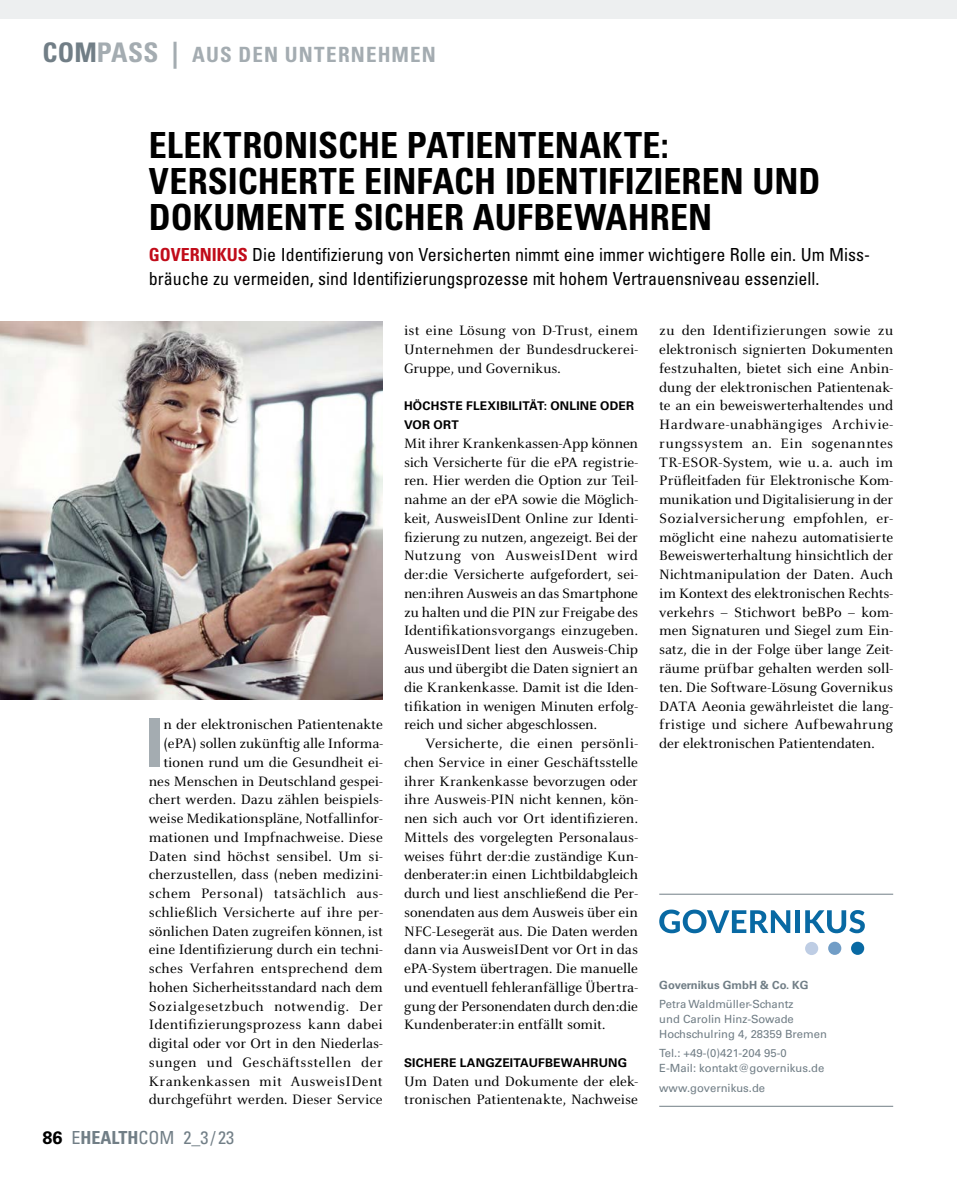
<style>
.page{position:relative;width:957px;height:1191px;background:#fff}
.page>*{position:absolute;margin:0;border:0;box-sizing:border-box;transform-origin:0 0}
.t1{font:700 66.9px "Univers LT Std";color:#a4acb1}
.t2{font:700 condensed 36px/36px "Univers LT Std";letter-spacing:.005em;color:#000}
.t3{font:700 condensed 21px "Univers LT Std";letter-spacing:.055em;color:#a4acb1}
.t4{font:condensed 18px/24px "Univers LT Std";color:#000}
.t5{font:condensed 18px "Univers LT Std";color:#717e86}
.t6{font:15px/18.8px "Celeste OT";color:#000;text-align:justify}
.t7{font:700 12px/18.8px "Univers LT Std";letter-spacing:.02em;color:#000}
.t8{font:11.25px/15px "Univers LT Std";color:#717e86}
.t9{font:700 11.25px "Univers LT Std";color:#717e86}
.s1{font-size:27px;color:#717e86}
.s2{font-size:27px}
.s3{font-weight:700;color:#c10c1a}
.s4{font-weight:700;font-stretch:normal;color:#000}
.s5{font-weight:700}
</style>
<div class="page">
<div style="left:0;top:0;width:957px;height:19px;background:#edeff0"></div>
<hr style="left:659px;top:893px;width:234px;height:1px;background:#717e86">
<div style="left:851px;top:941px;width:13px;height:14px;background:#0869a3;border-radius:50%"></div>
<div style="left:828px;top:941px;width:13px;height:14px;background:#719dc6;border-radius:50%"></div>
<div style="left:805px;top:942px;width:13px;height:13px;background:#becde4;border-radius:50%"></div>
<svg style="left:659px;top:909px;width:131px;height:24px"></svg>
<div style="left:795px;top:910px;width:5px;height:23px;background:#0869a3"></div>
<svg style="left:805px;top:910px;width:60px;height:23px"></svg>
<hr style="left:659px;top:1105px;width:234px;height:1px;background:#717e86">
<img style="left:0;top:322px;width:383px;height:377px">
<h3 class="t3" style="left:43px;top:42px;width:395px"><span class="s1">COM</span><span class="s2">PASS |</span> AUS DEN UNTERNEHMEN</h3>
<h2 class="t2" style="left:149px;top:127px;width:673px">ELEKTRONISCHE PATIENTENAKTE:<br>VERSICHERTE EINFACH IDENTIFIZIEREN UND<br>DOKUMENTE SICHER AUFBEWAHREN</h2>
<p class="t4" style="left:149px;top:243px;width:722px"><span class="s3">GOVERNIKUS</span> Die Identifizierung von Versicherten nimmt eine immer wichtigere Rolle ein. Um Miss&shy;bräuche zu vermeiden, sind Identifizierungsprozesse mit hohem Vertrauensniveau essenziell.</p>
<h1 class="t1" style="left:145px;top:704px;width:20px">I</h1>
<p class="t6" style="left:149px;top:715px;width:236px;text-align:right">n der elektronischen Patientenakte (ePA) sollen zukünftig alle Informa&shy;tionen rund um die Gesundheit ei&shy;nes Menschen in Deutschland gespei&shy;chert werden. Dazu zählen beispiels&shy;weise Medikationspläne, Notfallinfor&shy;mationen und Impfnachweise. Diese Daten sind höchst sensibel. Um si&shy;cherzustellen, dass (neben medizini&shy;schem Personal) tatsächlich aus&shy;schließlich Versicherte auf ihre per&shy;sönlichen Daten zugreifen können, ist eine Identifizierung durch ein techni&shy;sches Verfahren entsprechend dem hohen Sicherheitsstandard nach dem Sozialgesetzbuch notwendig. Der Identifizierungsprozess kann dabei digital oder vor Ort in den Niederlas&shy;sungen und Geschäftsstellen der Krankenkassen mit AusweisIDent durchgeführt werden. Dieser Service</p>
<p class="t5" style="left:43px;top:1126px;width:193px"><span class="s4">86</span> E<span class="s5">HEALTH</span>COM 2_3 / 23</p>
<p class="t6" style="left:404px;top:321px;width:235px">ist eine Lösung von D-Trust, einem Unternehmen der Bundesdruckerei-Gruppe, und Governikus.</p>
<p class="t7" style="left:404px;top:397px;width:232px">HÖCHSTE FLEXIBILITÄT: ONLINE ODER<br>VOR ORT</p>
<p class="t6" style="left:404px;top:434px;width:235px">Mit ihrer Krankenkassen-App können sich Versicherte für die ePA registrie&shy;ren. Hier werden die Option zur Teil&shy;nahme an der ePA sowie die Möglich&shy;keit, AusweisIDent Online zur Identi&shy;fizierung zu nutzen, angezeigt. Bei der Nutzung von AusweisIDent wird der:die Versicherte aufgefordert, sei&shy;nen:ihren Ausweis an das Smartphone zu halten und die PIN zur Freigabe des Identifikationsvorgangs einzugeben.<br>AusweisIDent liest den Ausweis-Chip aus und übergibt die Daten signiert an die Krankenkasse. Damit ist die Iden&shy;tifikation in wenigen Minuten erfolg&shy;reich und sicher abgeschlossen.</p>
<p class="t6" style="left:404px;top:734px;width:235px;text-indent:21px">Versicherte, die einen persönli&shy;chen Service in einer Geschäftsstelle ihrer Krankenkasse bevorzugen oder ihre Ausweis-PIN nicht kennen, kön&shy;nen sich auch vor Ort identifizieren.<br>Mittels des vorgelegten Personalaus&shy;weises führt der:die zuständige Kun&shy;denberater:in einen Lichtbildabgleich durch und liest anschließend die Per&shy;sonendaten aus dem Ausweis über ein NFC-Lesegerät aus. Die Daten werden dann via AusweisIDent vor Ort in das ePA-System übertragen. Die manuelle und eventuell fehleranfällige Übertra&shy;gung der Personendaten durch den:die Kundenberater:in entfällt somit.</p>
<p class="t7" style="left:404px;top:1053px;width:224px">SICHERE LANGZEITAUFBEWAHRUNG</p>
<p class="t6" style="left:404px;top:1071px;width:235px">Um Daten und Dokumente der elek&shy;tronischen Patientenakte, Nachweise</p>
<p class="t6" style="left:659px;top:321px;width:235px">zu den Identifizierungen sowie zu elektronisch signierten Dokumenten festzuhalten, bietet sich eine Anbin&shy;dung der elektronischen Patientenak&shy;te an ein beweiswerterhaltendes und Hardware-unabhängiges Archivie&shy;rungssystem an. Ein sogenanntes TR-ESOR-System, wie u. a. auch im Prüfleitfaden für Elektronische Kom&shy;munikation und Digitalisierung in der Sozialversicherung empfohlen, er&shy;möglicht eine nahezu automatisierte Beweiswerterhaltung hinsichtlich der Nichtmanipulation der Daten. Auch im Kontext des elektronischen Rechts&shy;verkehrs – Stichwort beBPo – kom&shy;men Signaturen und Siegel zum Ein&shy;satz, die in der Folge über lange Zeit&shy;räume prüfbar gehalten werden soll&shy;ten. Die Software-Lösung Governikus DATA Aeonia gewährleistet die lang&shy;fristige und sichere Aufbewahrung der elektronischen Patientendaten.</p>
<p class="t9" style="left:659px;top:978px;width:151px">Governikus GmbH &amp; Co. KG</p>
<p class="t8" style="left:659px;top:996px;width:169px">Petra Waldmüller-Schantz<br>und Carolin Hinz-Sowade<br>Hochschulring 4, 28359 Bremen</p>
<p class="t8" style="left:659px;top:1046px;width:167px">Tel.: +49-(0)421-204 95-0<br>E-Mail: kontakt@governikus.de</p>
<p class="t8" style="left:659px;top:1080px;width:107px">www.governikus.de</p>
</div>
